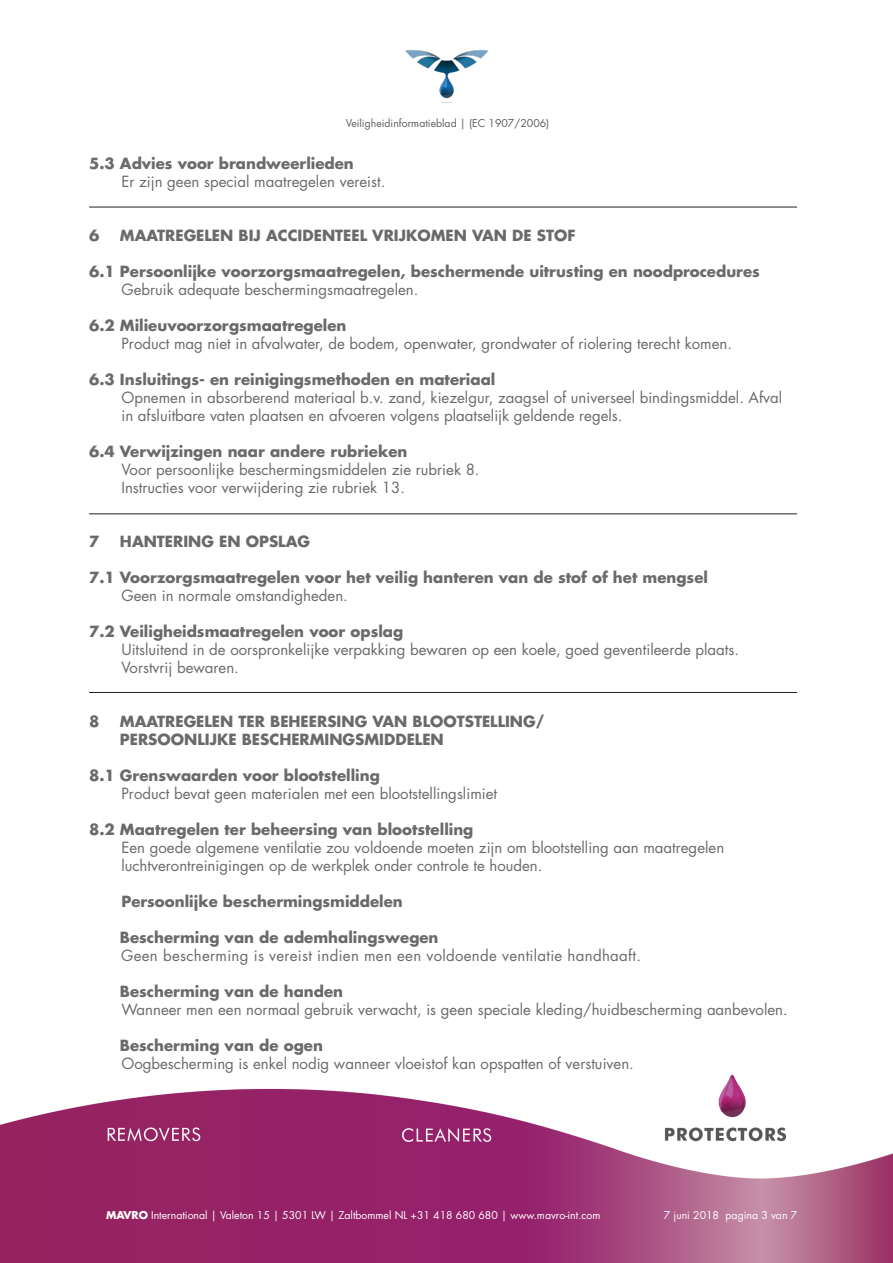
<style>
.page{position:relative;width:893px;height:1263px;background:#fff}
.page>*{position:absolute;margin:0;border:0;box-sizing:border-box;transform-origin:0 0}
.t1{font:15px "Futura Std";color:#6a6a6a}
.t2{font:700 15px "Futura Std";color:#6a6a6a}
.t3{font:15px "Futura Std";letter-spacing:.02em;color:#6a6a6a}
.t4{font:10.5px "Futura Std";color:#fff}
.t5{font:10.5px "Futura Std";color:#5b5f60}
.s1{font-weight:700}
</style>
<div class="page">
<img style="left:405px;top:49px;width:83px;height:54px">
<img style="left:0;top:1074px;width:893px;height:189px">
<hr style="left:89px;top:207px;width:708px;height:1px;background:#231f20">
<hr style="left:89px;top:513px;width:708px;height:1px;background:#231f20">
<hr style="left:89px;top:692px;width:708px;height:1px;background:#231f20">
<p class="t5" style="left:346px;top:116px;width:205px">Veiligheidinformatieblad | (EC 1907/2006)</p>
<p class="t2" style="left:89px;top:153px;width:266px">5.3 Advies voor brandweerlieden</p>
<p class="t1" style="left:121px;top:172px;width:265px">Er zijn geen special maatregelen vereist.</p>
<p class="t2" style="left:89px;top:225px;width:12px">6</p>
<p class="t2" style="left:120px;top:225px;width:457px">MAATREGELEN BIJ ACCIDENTEEL VRIJKOMEN VAN DE STOF</p>
<p class="t2" style="left:89px;top:261px;width:672px">6.1 Persoonlijke voorzorgsmaatregelen, beschermende uitrusting en noodprocedures</p>
<p class="t1" style="left:121px;top:280px;width:299px">Gebruik adequate beschermingsmaatregelen.</p>
<p class="t2" style="left:89px;top:315px;width:259px">6.2 Milieuvoorzorgsmaatregelen</p>
<p class="t1" style="left:121px;top:334px;width:612px">Product mag niet in afvalwater, de bodem, openwater, grondwater of riolering terecht komen.</p>
<p class="t2" style="left:89px;top:369px;width:408px">6.3 Insluitings- en reinigingsmethoden en materiaal</p>
<p class="t1" style="left:121px;top:388px;width:662px">Opnemen in absorberend materiaal b.v. zand, kiezelgur, zaagsel of universeel bindingsmiddel. Afval</p>
<p class="t1" style="left:121px;top:406px;width:503px">in afsluitbare vaten plaatsen en afvoeren volgens plaatselijk geldende regels.</p>
<p class="t2" style="left:89px;top:441px;width:320px">6.4 Verwijzingen naar andere rubrieken</p>
<p class="t1" style="left:121px;top:460px;width:360px">Voor persoonlijke beschermingsmiddelen zie rubriek 8.</p>
<p class="t1" style="left:121px;top:478px;width:285px">Instructies voor verwijdering zie rubriek 13.</p>
<p class="t2" style="left:89px;top:531px;width:12px">7</p>
<p class="t2" style="left:120px;top:531px;width:192px">HANTERING EN OPSLAG</p>
<p class="t2" style="left:89px;top:567px;width:620px">7.1 Voorzorgsmaatregelen voor het veilig hanteren van de stof of het mengsel</p>
<p class="t1" style="left:121px;top:586px;width:228px">Geen in normale omstandigheden.</p>
<p class="t2" style="left:89px;top:621px;width:316px">7.2 Veiligheidsmaatregelen voor opslag</p>
<p class="t1" style="left:121px;top:640px;width:619px">Uitsluitend in de oorspronkelijke verpakking bewaren op een koele, goed geventileerde plaats.</p>
<p class="t1" style="left:121px;top:658px;width:119px">Vorstvrij bewaren.</p>
<p class="t2" style="left:89px;top:711px;width:12px">8</p>
<p class="t2" style="left:120px;top:711px;width:426px">MAATREGELEN TER BEHEERSING VAN BLOOTSTELLING/</p>
<p class="t2" style="left:120px;top:729px;width:325px">PERSOONLIJKE BESCHERMINGSMIDDELEN</p>
<p class="t2" style="left:89px;top:765px;width:292px">8.1 Grenswaarden voor blootstelling</p>
<p class="t1" style="left:121px;top:784px;width:377px">Product bevat geen materialen met een blootstellingslimiet</p>
<p class="t2" style="left:89px;top:819px;width:386px">8.2 Maatregelen ter beheersing van blootstelling</p>
<p class="t1" style="left:121px;top:838px;width:604px">Een goede algemene ventilatie zou voldoende moeten zijn om blootstelling aan maatregelen</p>
<p class="t1" style="left:121px;top:856px;width:422px">luchtverontreinigingen op de werkplek onder controle te houden.</p>
<p class="t2" style="left:121px;top:891px;width:283px">Persoonlijke beschermingsmiddelen</p>
<p class="t2" style="left:120px;top:927px;width:320px">Bescherming van de ademhalingswegen</p>
<p class="t3" style="left:121px;top:946px;width:521px">Geen bescherming is vereist indien men een voldoende ventilatie handhaaft.</p>
<p class="t2" style="left:120px;top:981px;width:225px">Bescherming van de handen</p>
<p class="t1" style="left:121px;top:1000px;width:668px">Wanneer men een normaal gebruik verwacht, is geen speciale kleding/huidbescherming aanbevolen.</p>
<p class="t2" style="left:120px;top:1035px;width:204px">Bescherming van de ogen</p>
<p class="t1" style="left:121px;top:1054px;width:514px">Oogbescherming is enkel nodig wanneer vloeistof kan opspatten of verstuiven.</p>
<p class="t4" style="left:106px;top:1208px;width:496px"><span class="s1">MAVRO</span> International | Valeton 15 | 5301 LW | Zaltbommel NL +31 418 680 680 | www.mavro-int.com</p>
<p class="t4" style="left:664px;top:1208px;width:135px">7 juni 2018 pagina 3 van 7</p>
</div>
